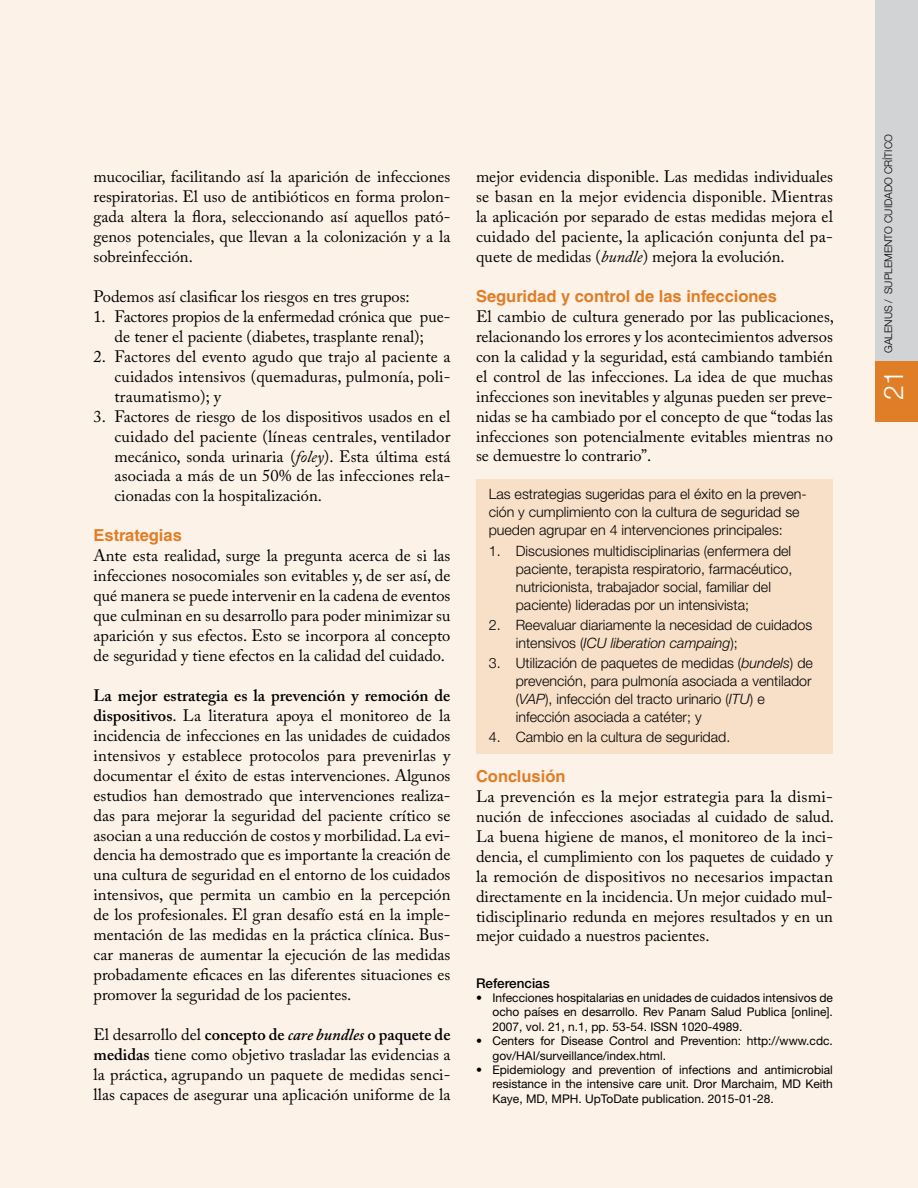
<style>
.page{position:relative;width:918px;height:1188px;background:#fff}
.page>*{position:absolute;margin:0;border:0;box-sizing:border-box;transform-origin:0 0}
.t1{font:300 27px "Helvetica Neue";color:#fff}
.t2{font:16.5px/20px "Adobe Caslon Pro";color:#000;text-align:justify}
.t3{font:700 16.5px "Helvetica LT Std";color:#e07e27}
.t4{font:300 14.25px/18px "Helvetica Neue";color:#000}
.t5{font:500 13.5px "Helvetica Neue";color:#000}
.t6{font:12px/14.4px "Helvetica Neue";color:#000;text-align:justify}
.t7{font:300 10.5px "Helvetica Neue";color:#000}
.s1{font-style:italic}
.s2{font-weight:600}
.s3{font-weight:600;font-style:italic}
</style>
<div class="page">
<div style="left:1px;top:0;width:917px;height:1188px;background:#fcf2e8"></div>
<div style="left:476px;top:479px;width:357px;height:274px;background:#f7dfc8"></div>
<div style="left:875px;top:0;width:43px;height:412px;background:#d1d3d4"></div>
<div style="left:875px;top:361px;width:43px;height:61px;background:#e07e27"></div>
<p class="t2" style="left:94px;top:167px;width:358px">mucociliar, facilitando así la aparición de infecciones respiratorias. El uso de antibióticos en forma prolon&shy;gada altera la flora, seleccionando así aquellos pató&shy;genos potenciales, que llevan a la colonización y a la sobreinfección.</p>
<p class="t2" style="left:94px;top:286px;width:318px">Podemos así clasificar los riesgos en tres grupos:</p>
<p class="t2" style="left:94px;top:306px;width:358px;text-align:center">1. Factores propios de la enfermedad crónica que pue&shy;de tener el paciente (diabetes, trasplante renal);</p>
<p class="t2" style="left:115px;top:346px;width:337px;text-indent:-21px">2. Factores del evento agudo que trajo al paciente a cuidados intensivos (quemaduras, pulmonía, poli&shy;traumatismo); y</p>
<p class="t2" style="left:115px;top:406px;width:338px;text-indent:-21px">3. Factores de riesgo de los dispositivos usados en el cuidado del paciente (líneas centrales, ventilador mecánico, sonda urinaria (<span class="s1">foley</span>). Esta última está asociada a más de un 50% de las infecciones rela&shy;cionadas con la hospitalización.</p>
<p class="t3" style="left:94px;top:525px;width:90px">Estrategias</p>
<p class="t2" style="left:94px;top:546px;width:358px">Ante esta realidad, surge la pregunta acerca de si las infecciones nosocomiales son evitables y, de ser así, de qué manera se puede intervenir en la cadena de eventos que culminan en su desarrollo para poder minimizar su aparición y sus efectos. Esto se incorpora al concepto de seguridad y tiene efectos en la calidad del cuidado.</p>
<p class="t2" style="left:94px;top:685px;width:359px"><span class="s2">La mejor estrategia es la prevención y remoción de dispositivos</span>. La literatura apoya el monitoreo de la incidencia de infecciones en las unidades de cuidados intensivos y establece protocolos para prevenirlas y documentar el éxito de estas intervenciones. Algunos estudios han demostrado que intervenciones realiza&shy;das para mejorar la seguridad del paciente crítico se asocian a una reducción de costos y morbilidad. La evi&shy;dencia ha demostrado que es importante la creación de una cultura de seguridad en el entorno de los cuidados intensivos, que permita un cambio en la percepción de los profesionales. El gran desafío está en la imple&shy;mentación de las medidas en la práctica clínica. Bus&shy;car maneras de aumentar la ejecución de las medidas probadamente eficaces en las diferentes situaciones es promover la seguridad de los pacientes.</p>
<p class="t2" style="left:94px;top:1024px;width:358px">El desarrollo del <span class="s2">concepto de</span> <span class="s3">care bundles</span> <span class="s2">o paquete de medidas</span> tiene como objetivo trasladar las evidencias a la práctica, agrupando un paquete de medidas senci&shy;llas capaces de asegurar una aplicación uniforme de la</p>
<p class="t2" style="left:476px;top:167px;width:358px">mejor evidencia disponible. Las medidas individuales se basan en la mejor evidencia disponible. Mientras la aplicación por separado de estas medidas mejora el cuidado del paciente, la aplicación conjunta del pa&shy;quete de medidas (<span class="s1">bundle</span>) mejora la evolución.</p>
<p class="t3" style="left:476px;top:286px;width:302px">Seguridad y control de las infecciones</p>
<p class="t2" style="left:476px;top:306px;width:360px">El cambio de cultura generado por las publicaciones, relacionando los errores y los acontecimientos adversos con la calidad y la seguridad, está cambiando también el control de las infecciones. La idea de que muchas infecciones son inevitables y algunas pueden ser preve&shy;nidas se ha cambiado por el concepto de que “todas las infecciones son potencialmente evitables mientras no se demuestre lo contrario”.</p>
<p class="t4" style="left:489px;top:485px;width:320px">Las estrategias sugeridas para el éxito en la preven&shy;ción y cumplimiento con la cultura de seguridad se pueden agrupar en 4 intervenciones principales:</p>
<p class="t4" style="left:516px;top:541px;width:278px;text-indent:-27px">1. Discusiones multidisciplinarias (enfermera del paciente, terapista respiratorio, farmacéutico, nutricionista, trabajador social, familiar del paciente) lideradas por un intensivista;</p>
<p class="t4" style="left:516px;top:615px;width:298px;text-indent:-27px">2. Reevaluar diariamente la necesidad de cuidados intensivos (<span class="s1">ICU liberation campaing</span>);</p>
<p class="t4" style="left:516px;top:653px;width:299px;text-indent:-27px">3. Utilización de paquetes de medidas (<span class="s1">bundels</span>) de prevención, para pulmonía asociada a ventilador (<span class="s1">VAP</span>), infección del tracto urinario (<span class="s1">ITU</span>) e infección asociada a catéter; y</p>
<p class="t4" style="left:489px;top:728px;width:243px">4. Cambio en la cultura de seguridad.</p>
<p class="t3" style="left:476px;top:766px;width:91px">Conclusión</p>
<p class="t2" style="left:476px;top:786px;width:360px">La prevención es la mejor estrategia para la dismi&shy;nución de infecciones asociadas al cuidado de salud.<br>La buena higiene de manos, el monitoreo de la inci&shy;dencia, el cumplimiento con los paquetes de cuidado y la remoción de dispositivos no necesarios impactan directamente en la incidencia. Un mejor cuidado mul&shy;tidisciplinario redunda en mejores resultados y en un mejor cuidado a nuestros pacientes.</p>
<p class="t5" style="left:476px;top:975px;width:75px">Referencias</p>
<p class="t6" style="left:493px;top:990px;width:342px;text-indent:-16px">• Infecciones hospitalarias en unidades de cuidados intensivos de ocho países en desarrollo. Rev Panam Salud Publica [online].<br>2007, vol. 21, n.1, pp. 53-54. ISSN 1020-4989.</p>
<p class="t6" style="left:493px;top:1034px;width:342px;text-indent:-16px">• Centers for Disease Control and Prevention: http://www.cdc. gov/HAI/surveillance/index.html.</p>
<p class="t6" style="left:493px;top:1062px;width:342px;text-indent:-16px">• Epidemiology and prevention of infections and antimicrobial resistance in the intensive care unit. Dror Marchaim, MD Keith Kaye, MD, MPH. UpToDate publication. 2015-01-28.</p>
<p class="t7" style="left:882px;top:353px;width:220px;rotate:-90deg">GALENUS / SUPLEMENTO CUIDADO CRÍTICO</p>
<h1 class="t1" style="left:877px;top:400px;width:32px;rotate:-90deg">21</h1>
</div>
